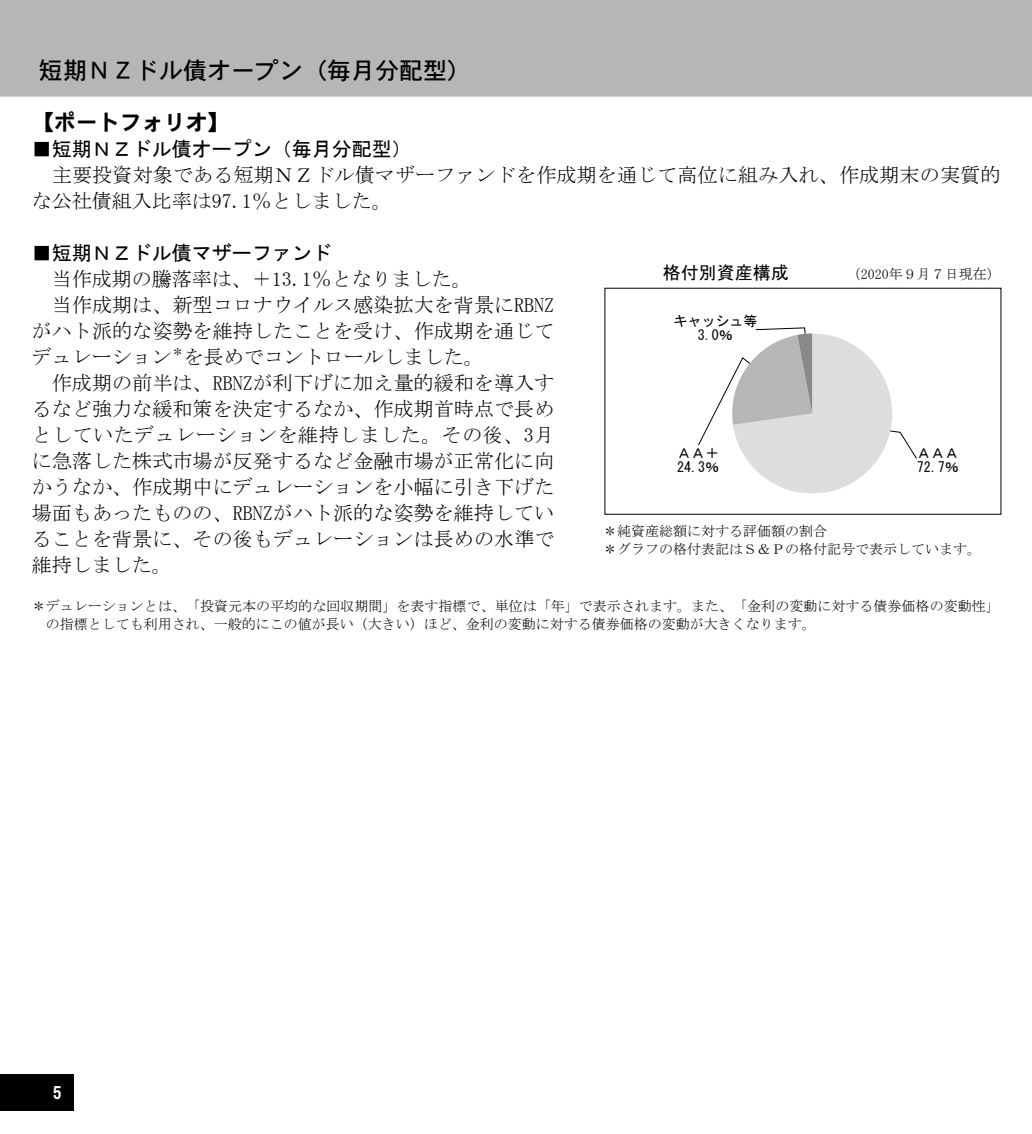
<style>
.page{position:relative;width:1032px;height:1134px;background:#fff}
.page>*{position:absolute;margin:0;border:0;box-sizing:border-box;transform-origin:0 0}
.t1{font:24px "DFHS Gothic W5 WIN RKSJ H";color:#000}
.t2{font:22px "DFHS Gothic W7 WIN RKSJ H";color:#000}
.t3{font:20px/26px "MS Mincho";letter-spacing:.005em;color:#000}
.t4{font:20px "MS Gothic";color:#000}
.t5{font:18px "MS Gothic";color:#000}
.t6{font:18px "DFHS Gothic W7 WIN RKSJ H";color:#fff}
.t7{font:14px/18px "MS Mincho";color:#000}
.t8{font:14px/14px "MS Gothic";color:#000}
</style>
<div class="page">
<div style="left:0;top:1074px;width:74px;height:37px;background:#000"></div>
<div style="left:0;top:0;width:1032px;height:97px;background:#b5b6b6"></div>
<svg style="left:698px;top:327px;width:219px;height:166px"></svg>
<p class="t1" style="left:39px;top:58px;width:434px">短期ＮＺドル債オープン（毎月分配型）</p>
<p class="t2" style="left:32px;top:111px;width:200px">【ポートフォリオ】</p>
<p class="t4" style="left:32px;top:139px;width:382px">■短期ＮＺドル債オープン（毎月分配型）</p>
<p class="t3" style="left:32px;top:162px;width:970px">　主要投資対象である短期ＮＺドル債マザーファンドを作成期を通じて高位に組み入れ、作成期末の実質的な公社債組入比率は97.1％としました。</p>
<p class="t4" style="left:32px;top:243px;width:302px">■短期ＮＺドル債マザーファンド</p>
<p class="t3" style="left:32px;top:266px;width:524px">　当作成期の騰落率は、＋13.1％となりました。<br>　当作成期は、新型コロナウイルス感染拡大を背景にRBNZがハト派的な姿勢を維持したことを受け、作成期を通じてデュレーション<sup>＊</sup>を長めでコントロールしました。<br>　作成期の前半は、RBNZが利下げに加え量的緩和を導入するなど強力な緩和策を決定するなか、作成期首時点で長めとしていたデュレーションを維持しました。その後、3月に急落した株式市場が反発するなど金融市場が正常化に向かうなか、作成期中にデュレーションを小幅に引き下げた場面もあったものの、RBNZがハト派的な姿勢を維持していることを背景に、その後もデュレーションは長めの水準で維持しました。</p>
<p class="t7" style="left:46px;top:597px;width:955px;text-indent:-14px">＊デュレーションとは、「投資元本の平均的な回収期間」を表す指標で、単位は「年」で表示されます。また、「金利の変動に対する債券価格の変動性」の指標としても利用され、一般的にこの値が長い（大きい）ほど、金利の変動に対する債券価格の変動が大きくなります。</p>
<p class="t5" style="left:663px;top:263px;width:127px">格付別資産構成</p>
<p class="t7" style="left:847px;top:265px;width:155px">（2020年９月７日現在）</p>
<p class="t8" style="left:673px;top:314px;width:85px;text-align:center">キャッシュ等<br>3.0％</p>
<p class="t8" style="left:677px;top:446px;width:43px">ＡＡ＋<br>24.3％</p>
<p class="t8" style="left:917px;top:446px;width:43px">ＡＡＡ<br>72.7％</p>
<p class="t7" style="left:603px;top:522px;width:380px">＊純資産総額に対する評価額の割合<br>＊グラフの格付表記はＳ＆Ｐの格付記号で表示しています。</p>
<p class="t6" style="left:53px;top:1084px;width:10px">5</p>
</div>
